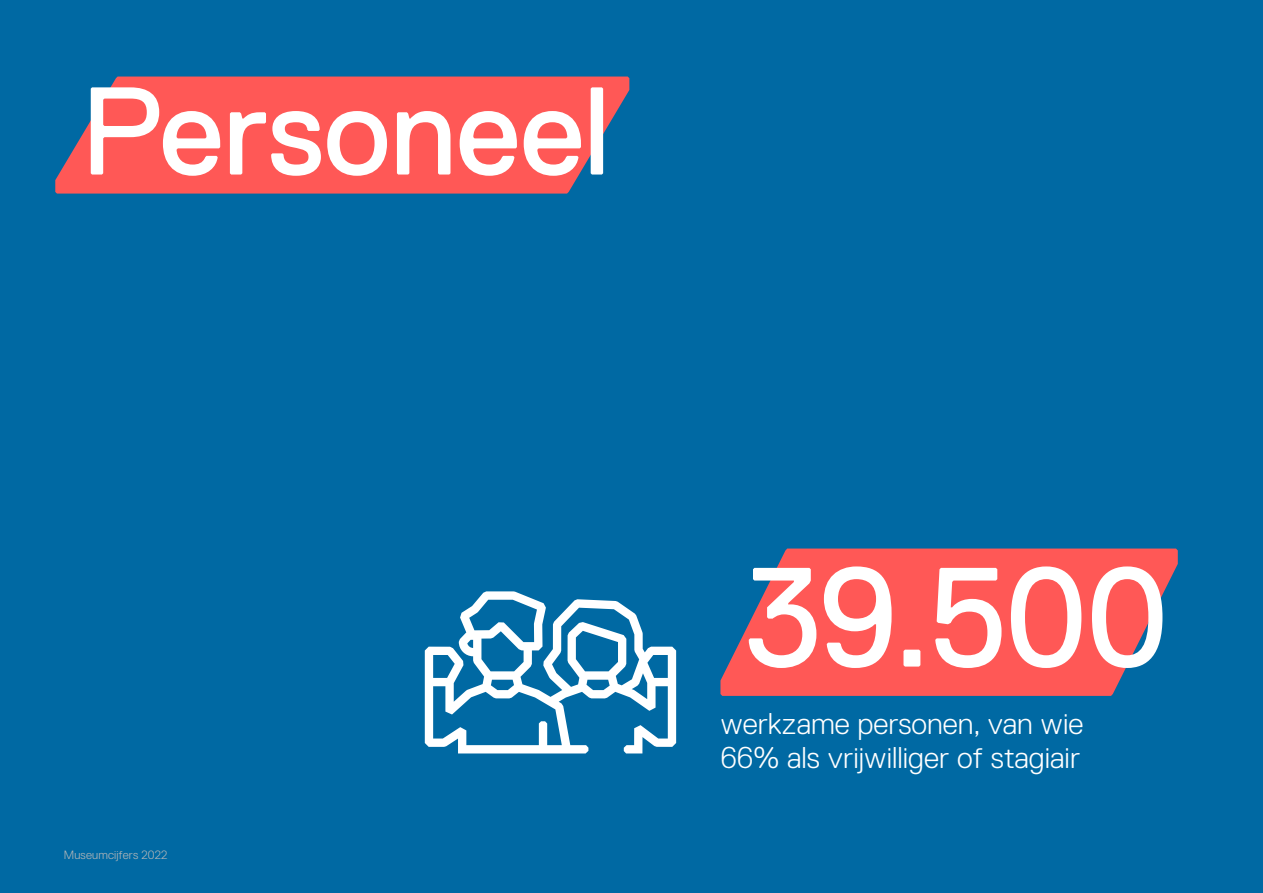
<style>
.page{position:relative;width:1263px;height:893px;background:#0069a3}
.page>*{position:absolute;margin:0;border:0;box-sizing:border-box;transform-origin:0 0}
.t1{font:141px "Replica Std";color:#fff}
.t2{font:124.5px "Replica Std";letter-spacing:-.01em;color:#fff}
.t3{font:300 30px/34.5px "Replica Std";color:#fff}
.t4{font:300 12px "Replica Std";letter-spacing:.01em;color:#b8b8b8}
</style>
<div class="page">
<svg style="left:55px;top:77px;width:574px;height:117px;fill:#ff5856"></svg>
<svg style="left:425px;top:591px;width:251px;height:162px"></svg>
<svg style="left:720px;top:549px;width:458px;height:147px;fill:#ff5856"></svg>
<h2 class="t2" style="left:81px;top:62px;width:531px">Personeel</h2>
<p class="t4" style="left:64px;top:848px;width:105px">Museumcijfers 2022</p>
<h1 class="t1" style="left:744px;top:540px;width:425px">39.500</h1>
<p class="t3" style="left:720px;top:706px;width:364px">werkzame personen, van wie<br>66% als vrijwilliger of stagiair</p>
</div>
